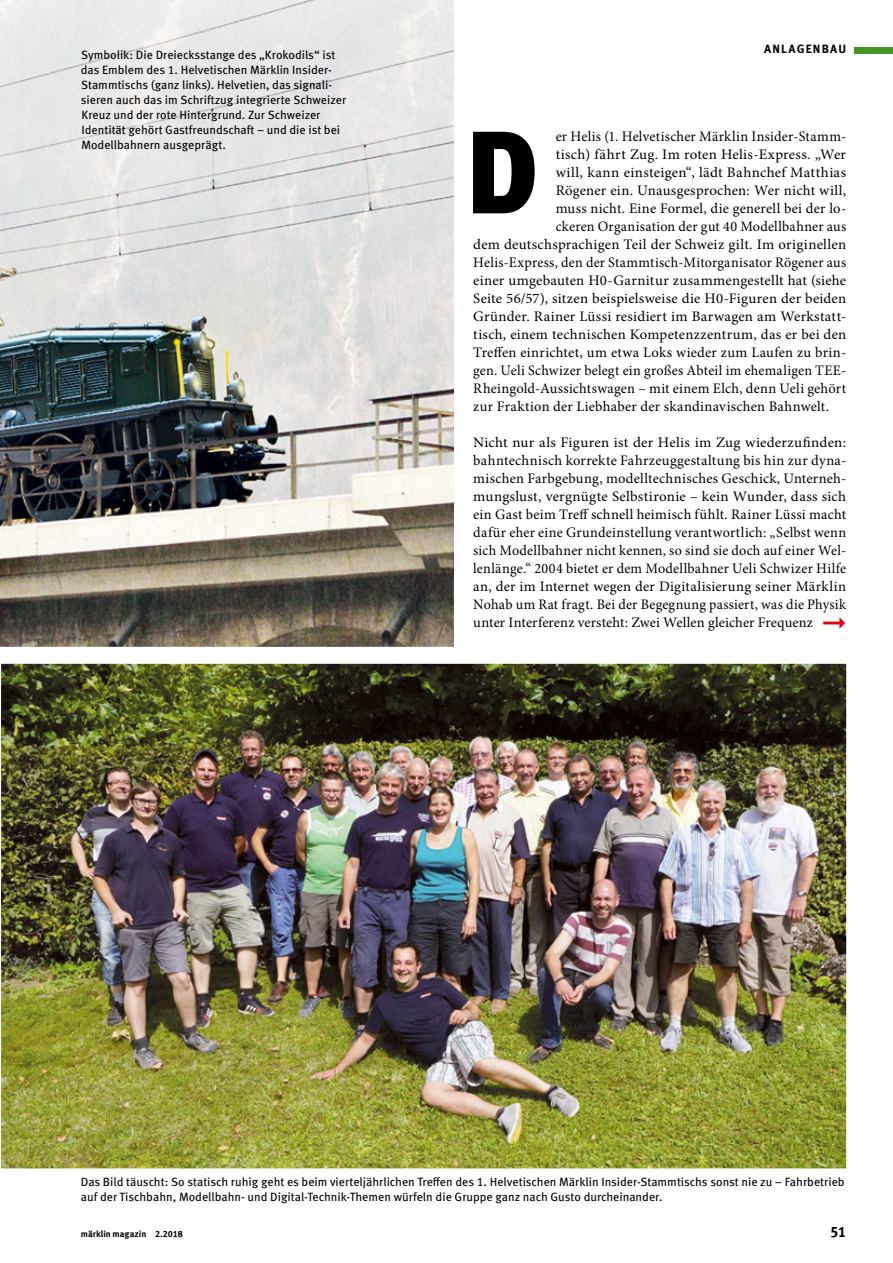
<style>
.page{position:relative;width:893px;height:1263px;background:#fff}
.page>*{position:absolute;margin:0;border:0;box-sizing:border-box;transform-origin:0 0}
.t1{font:900 117px "Meta OT";color:#000}
.t2{font:700 15px "Meta OT";color:#000}
.t3{font:14.55px/18px "Minion Pro";letter-spacing:.015em;color:#000;text-align:justify}
.t4{font:12px/15px "Meta OT";color:#000}
.t5{font:700 12px "Meta OT";letter-spacing:.1em;color:#000}
.t6{font:700 9px "Meta OT";color:#000}
.s1{color:#e3000b}
</style>
<div class="page">
<img style="left:0;top:0;width:454px;height:638px">
<img style="left:0;top:638px;width:847px;height:531px">
<div style="left:855px;top:47px;width:38px;height:6px;background:#449528"></div>
<p class="t4" style="left:81px;top:48px;width:267px">Symbolik: Die Dreiecksstange des „Krokodils“ ist das Emblem des 1. Helvetischen Märklin Insider-Stammtischs (ganz links). Helvetien, das signali&shy;sieren auch das im Schriftzug integrierte Schweizer Kreuz und der rote Hintergrund. Zur Schweizer Identität gehört Gastfreundschaft – und die ist bei Modellbahnern ausgeprägt.</p>
<p class="t5" style="left:764px;top:41px;width:83px">ANLAGENBAU</p>
<p class="t3" style="left:556px;top:128px;width:292px">er Helis (1. Helvetischer Märklin Insider-Stamm-</p>
<p class="t3" style="left:556px;top:146px;width:292px">tisch) fährt Zug. Im roten Helis-Express. „Wer</p>
<p class="t3" style="left:556px;top:164px;width:292px">will, kann einsteigen“, lädt Bahnchef Matthias</p>
<p class="t3" style="left:556px;top:182px;width:292px">Rögener ein. Unausgesprochen: Wer nicht will,</p>
<p class="t3" style="left:556px;top:200px;width:292px">muss nicht. Eine Formel, die generell bei der lo-</p>
<p class="t3" style="left:556px;top:218px;width:292px">ckeren Organisation der gut 40 Modellbahner aus</p>
<p class="t3" style="left:473px;top:236px;width:374px">dem deutschsprachigen Teil der Schweiz gilt. Im originellen</p>
<p class="t3" style="left:473px;top:254px;width:374px">Helis-Express, den der Stammtisch-Mitorganisator Rögener aus</p>
<p class="t3" style="left:473px;top:272px;width:374px">einer umgebauten H0-Garnitur zusammengestellt hat (siehe</p>
<p class="t3" style="left:473px;top:290px;width:374px">Seite 56/57), sitzen beispielsweise die H0-Figuren der beiden</p>
<p class="t3" style="left:473px;top:308px;width:374px">Gründer. Rainer Lüssi residiert im Barwagen am Werkstatt-</p>
<p class="t3" style="left:473px;top:326px;width:374px">tisch, einem technischen Kompetenzzentrum, das er bei den</p>
<p class="t3" style="left:473px;top:344px;width:374px">Treffen einrichtet, um etwa Loks wieder zum Laufen zu brin-</p>
<p class="t3" style="left:473px;top:362px;width:374px">gen. Ueli Schwizer belegt ein großes Abteil im ehemaligen TEE-</p>
<p class="t3" style="left:473px;top:380px;width:374px">Rheingold-Aussichtswagen – mit einem Elch, denn Ueli gehört</p>
<p class="t3" style="left:473px;top:398px;width:357px">zur Fraktion der Liebhaber der skandinavischen Bahnwelt.</p>
<p class="t3" style="left:473px;top:434px;width:374px">Nicht nur als Figuren ist der Helis im Zug wiederzufinden: bahntechnisch korrekte Fahrzeuggestaltung bis hin zur dyna&shy;mischen Farbgebung, modelltechnisches Geschick, Unterneh&shy;mungslust, vergnügte Selbstironie – kein Wunder, dass sich ein Gast beim Treff schnell heimisch fühlt. Rainer Lüssi macht dafür eher eine Grundeinstellung verantwortlich: „Selbst wenn sich Modellbahner nicht kennen, so sind sie doch auf einer Wel&shy;lenlänge.“ 2004 bietet er dem Modellbahner Ueli Schwizer Hilfe an, der im Internet wegen der Digitalisierung seiner Märklin Nohab um Rat fragt. Bei der Begegnung passiert, was die Physik unter Interferenz versteht: Zwei Wellen gleicher Frequenz <span class="s1">➞</span></p>
<h1 class="t1" style="left:465px;top:99px;width:75px">D</h1>
<p class="t4" style="left:81px;top:1174px;width:765px">Das Bild täuscht: So statisch ruhig geht es beim vierteljährlichen Treffen des 1. Helvetischen Märklin Insider-Stammtischs sonst nie zu – Fahrbetrieb auf der Tischbahn, Modellbahn- und Digital-Technik-Themen würfeln die Gruppe ganz nach Gusto durcheinander.</p>
<p class="t6" style="left:81px;top:1228px;width:104px">märklin magazin 2.2018</p>
<p class="t2" style="left:830px;top:1222px;width:18px">51</p>
</div>
